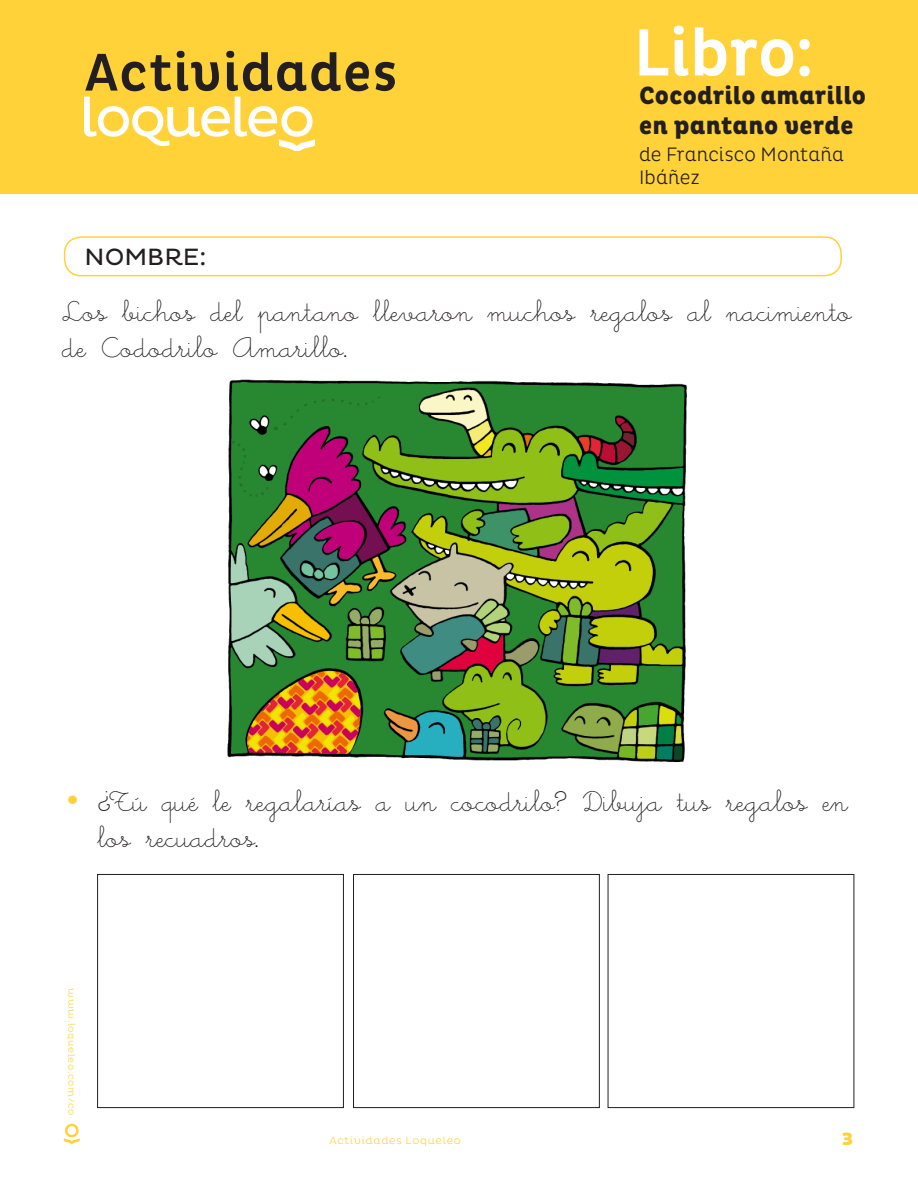
<style>
.page{position:relative;width:918px;height:1188px;background:#fff}
.page>*{position:absolute;margin:0;border:0;box-sizing:border-box;transform-origin:0 0}
.t1{font:500 67.65px "Pluto Cond";letter-spacing:-.005em;color:#fff}
.t2{font:500 54px "Pluto Cond";letter-spacing:.02em;color:#231f20}
.Textos{font:30px/36px "Little Days";letter-spacing:.005em;color:#231f20}
.Actividad{font:30px/36px "Little Days";letter-spacing:.005em;color:#231f20}
.t3{font:800 25.35px/30.5px "Pluto Cond";letter-spacing:.005em;color:#231f20}
.t4{font:24px "Pluto";color:#231f20}
.t5{font:300 19.8px/22.5px "Pluto Cond";letter-spacing:.005em;color:#231f20}
.t6{font:800 18px "Pluto";color:#ffd239}
.t7{font:300 10.5px "Pluto";letter-spacing:.065em;color:#ffd239}
.t8{font:300 9.45px "Pluto";letter-spacing:.07em;color:#ffd239}
.s1{font-family:"Iowan Old Style";color:#ffd239}
</style>
<div class="page">
<div style="left:0;top:0;width:918px;height:194px;background:#ffd239"></div>
<svg style="left:64px;top:1124px;width:16px;height:20px"></svg>
<svg style="left:84px;top:97px;width:231px;height:54px"></svg>
<div style="left:97px;top:874px;width:247px;height:234px;border:1px solid #231f20"></div>
<div style="left:353px;top:874px;width:247px;height:234px;border:1px solid #231f20"></div>
<div style="left:608px;top:874px;width:246px;height:234px;border:1px solid #231f20"></div>
<img style="left:227px;top:379px;width:460px;height:384px">
<div style="left:64px;top:236px;width:778px;height:40px;border:2px solid #ffd239;border-radius:17px"></div>
<h2 class="t2" style="left:85px;top:42px;width:314px">Actividades</h2>
<p class="t4" style="left:85px;top:243px;width:124px">NOMBRE:</p>
<h1 class="t1" style="left:633px;top:14px;width:183px">Libro:</h1>
<p class="t3" style="left:639px;top:81px;width:228px">Cocodrilo amarillo en pantano verde</p>
<p class="t5" style="left:639px;top:143px;width:206px">de Francisco Montaña<br>Ibáñez</p>
<p class="Textos" style="left:63px;top:298px;width:791px">Los bichos del pantano llevaron muchos regalos al nacimiento de Cododrilo Amarillo.</p>
<p class="Actividad" style="left:98px;top:788px;width:752px;text-indent:-34px"><span class="s1">•</span> ¿Tú qué le regalarías a un cocodrilo? Dibuja tus regalos en los recuadros.</p>
<p class="t8" style="left:77px;top:988px;width:129px;rotate:90deg">www.loqueleo.com/co</p>
<p class="t7" style="left:330px;top:1135px;width:133px">Actividades Loqueleo</p>
<p class="t6" style="left:842px;top:1128px;width:13px">3</p>
</div>
